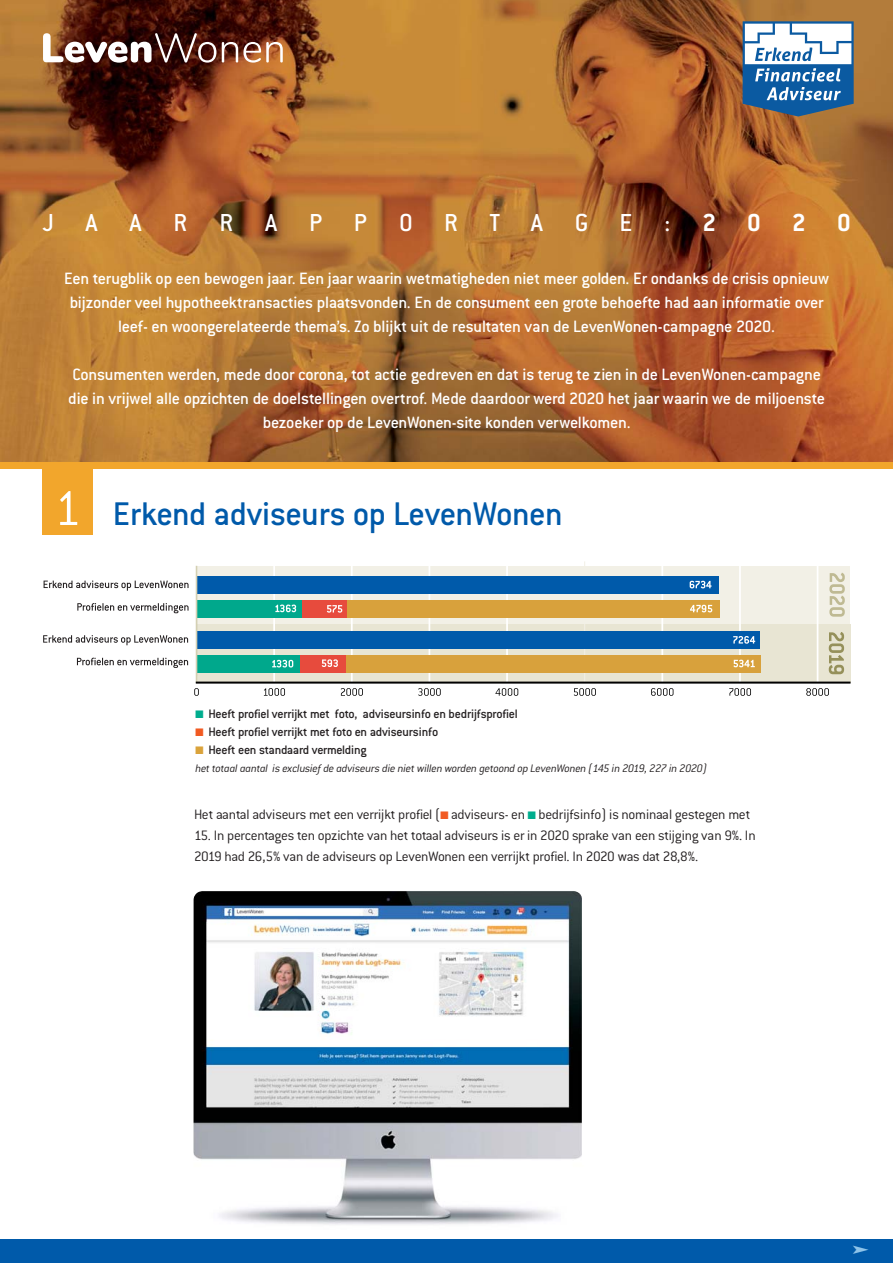
<style>
.page{position:relative;width:893px;height:1263px;background:#fff}
.page>*{position:absolute;margin:0;border:0;box-sizing:border-box;transform-origin:0 0}
.t1{font:500 36px "Conduit ITC";letter-spacing:-.015em;color:#005aaa}
.t2{font:500 27px "Conduit ITC";letter-spacing:1.17em;color:#fff}
.t3{font:21px "Monotype Sorts";color:#8ec3e9}
.t4{font:500 18px/24px "Conduit ITC";letter-spacing:-.015em;color:#fff;text-align:center}
.t5{font:300 15px/21px "Conduit ITC";letter-spacing:-.015em;color:#231f20}
.t6{font:500 13.5px "Conduit ITC";letter-spacing:-.015em;color:#231f20}
.t7{font:italic 300 12px "Conduit ITC";letter-spacing:-.02em;color:#231f20}
.s1{font-weight:700}
.s2{font-weight:300;font-size:54px;color:#fff}
.s3{font-family:"Monotype Sorts";font-weight:400;font-size:10.5px;color:#00ad8e}
.s4{font-family:"Monotype Sorts";font-weight:400;font-size:10.5px;color:#f15a22}
.s5{font-family:"Monotype Sorts";font-weight:400;font-size:10.5px;color:#daa33b}
</style>
<div class="page">
<img style="left:193px;top:891px;width:389px;height:334px">
<div style="left:196px;top:566px;width:654px;height:71px;background:#f2f0e6"></div>
<div style="left:197px;top:624px;width:653px;height:58px;background:#e8e5d3"></div>
<svg style="left:44px;top:581px;width:144px;height:10px"></svg>
<svg style="left:77px;top:603px;width:111px;height:10px"></svg>
<svg style="left:828px;top:632px;width:16px;height:42px"></svg>
<svg style="left:829px;top:573px;width:15px;height:44px"></svg>
<svg style="left:43px;top:635px;width:145px;height:10px"></svg>
<svg style="left:77px;top:658px;width:111px;height:10px"></svg>
<svg style="left:194px;top:688px;width:5px;height:8px"></svg>
<svg style="left:195px;top:689px;width:3px;height:6px"></svg>
<svg style="left:264px;top:688px;width:20px;height:8px"></svg>
<div style="left:358px;top:688px;width:5px;height:8px;background:#313131;border-radius:2px"></div>
<svg style="left:341px;top:688px;width:21px;height:8px"></svg>
<svg style="left:418px;top:688px;width:22px;height:8px"></svg>
<svg style="left:495px;top:688px;width:23px;height:8px"></svg>
<svg style="left:573px;top:688px;width:22px;height:8px"></svg>
<svg style="left:651px;top:688px;width:22px;height:8px"></svg>
<svg style="left:729px;top:688px;width:21px;height:8px"></svg>
<svg style="left:806px;top:688px;width:22px;height:8px"></svg>
<hr style="left:273px;top:561px;width:2px;height:122px;background:#fff">
<hr style="left:351px;top:561px;width:1px;height:122px;background:#fff">
<hr style="left:428px;top:561px;width:2px;height:122px;background:#fff">
<hr style="left:506px;top:561px;width:2px;height:122px;background:#fff">
<hr style="left:661px;top:561px;width:2px;height:122px;background:#fff">
<hr style="left:739px;top:561px;width:1px;height:122px;background:#fff">
<hr style="left:816px;top:561px;width:2px;height:122px;background:#fff">
<div style="left:347px;top:600px;width:372px;height:17px;background:#d8a13c"></div>
<div style="left:346px;top:655px;width:414px;height:17px;background:#d8a13c"></div>
<div style="left:302px;top:600px;width:45px;height:17px;background:#e74b3d"></div>
<div style="left:300px;top:655px;width:46px;height:17px;background:#e74b3d"></div>
<div style="left:196px;top:576px;width:523px;height:17px;background:#005aaa"></div>
<div style="left:196px;top:600px;width:106px;height:17px;background:#00a88c"></div>
<div style="left:196px;top:631px;width:564px;height:18px;background:#005aaa"></div>
<div style="left:196px;top:655px;width:104px;height:17px;background:#00a88c"></div>
<hr style="left:196px;top:566px;width:1px;height:117px;background:#d4d0b3">
<hr style="left:196px;top:682px;width:654px;height:2px;background:#000">
<svg style="left:690px;top:605px;width:22px;height:7px"></svg>
<svg style="left:275px;top:605px;width:21px;height:7px"></svg>
<svg style="left:327px;top:605px;width:15px;height:8px"></svg>
<svg style="left:689px;top:581px;width:22px;height:7px"></svg>
<svg style="left:733px;top:636px;width:22px;height:8px"></svg>
<svg style="left:272px;top:660px;width:21px;height:8px"></svg>
<svg style="left:733px;top:660px;width:21px;height:7px"></svg>
<svg style="left:322px;top:659px;width:16px;height:8px"></svg>
<img style="left:0;top:0;width:892px;height:462px">
<div style="left:0;top:462px;width:892px;height:6px;background:#f2a62c"></div>
<div style="left:43px;top:462px;width:50px;height:72px;background:#f2a62c"></div>
<svg style="left:742px;top:21px;width:111px;height:96px"></svg>
<div style="left:0;top:1239px;width:892px;height:24px;background:#005aaa"></div>
<svg style="left:43px;top:33px;width:173px;height:30px"></svg>
<svg style="left:222px;top:42px;width:61px;height:21px"></svg>
<h2 class="t2" style="left:43px;top:213px;width:809px">JAARRAPPORTAGE:<span class="s1">2020</span></h2>
<p class="t4" style="left:64px;top:269px;width:766px">Een terugblik op een bewogen jaar. Een jaar waarin wetmatigheden niet meer golden. Er ondanks de crisis opnieuw bijzonder veel hypotheektransacties plaatsvonden. En de consument een grote behoefte had aan informatie over leef- en woongerelateerde thema’s. Zo blijkt uit de resultaten van de LevenWonen-campagne 2020.</p>
<p class="t4" style="left:68px;top:365px;width:758px">Consumenten werden, mede door corona, tot actie gedreven en dat is terug te zien in de LevenWonen-campagne die in vrijwel alle opzichten de doelstellingen overtrof. Mede daardoor werd 2020 het jaar waarin we de miljoenste bezoeker op de LevenWonen-site konden verwelkomen.</p>
<h1 class="t1" style="left:54px;top:501px;width:510px"><span class="s2">1</span> Erkend adviseurs op LevenWonen</h1>
<p class="t6" style="left:195px;top:709px;width:323px"><span class="s3">■</span> Heeft profiel verrijkt met foto, adviseursinfo en bedrijfsprofiel</p>
<p class="t6" style="left:195px;top:727px;width:244px"><span class="s4">■</span> Heeft profiel verrijkt met foto en adviseursinfo</p>
<p class="t6" style="left:195px;top:745px;width:173px"><span class="s5">■</span> Heeft een standaard vermelding</p>
<p class="t7" style="left:195px;top:764px;width:513px">het totaal aantal is exclusief de adviseurs die niet willen worden getoond op LevenWonen (145 in 2019, 227 in 2020)</p>
<p class="t5" style="left:194px;top:805px;width:558px">Het aantal adviseurs met een verrijkt profiel (<span class="s4">■</span> adviseurs- en <span class="s3">■</span> bedrijfsinfo) is nominaal gestegen met</p>
<p class="t5" style="left:194px;top:826px;width:563px">15. In percentages ten opzichte van het totaal adviseurs is er in 2020 sprake van een stijging van 9%. In<br>2019 had 26,5% van de adviseurs op LevenWonen een verrijkt profiel. In 2020 was dat 28,8%.</p>
<p class="t3" style="left:850px;top:1240px;width:21px">➤</p>
</div>
